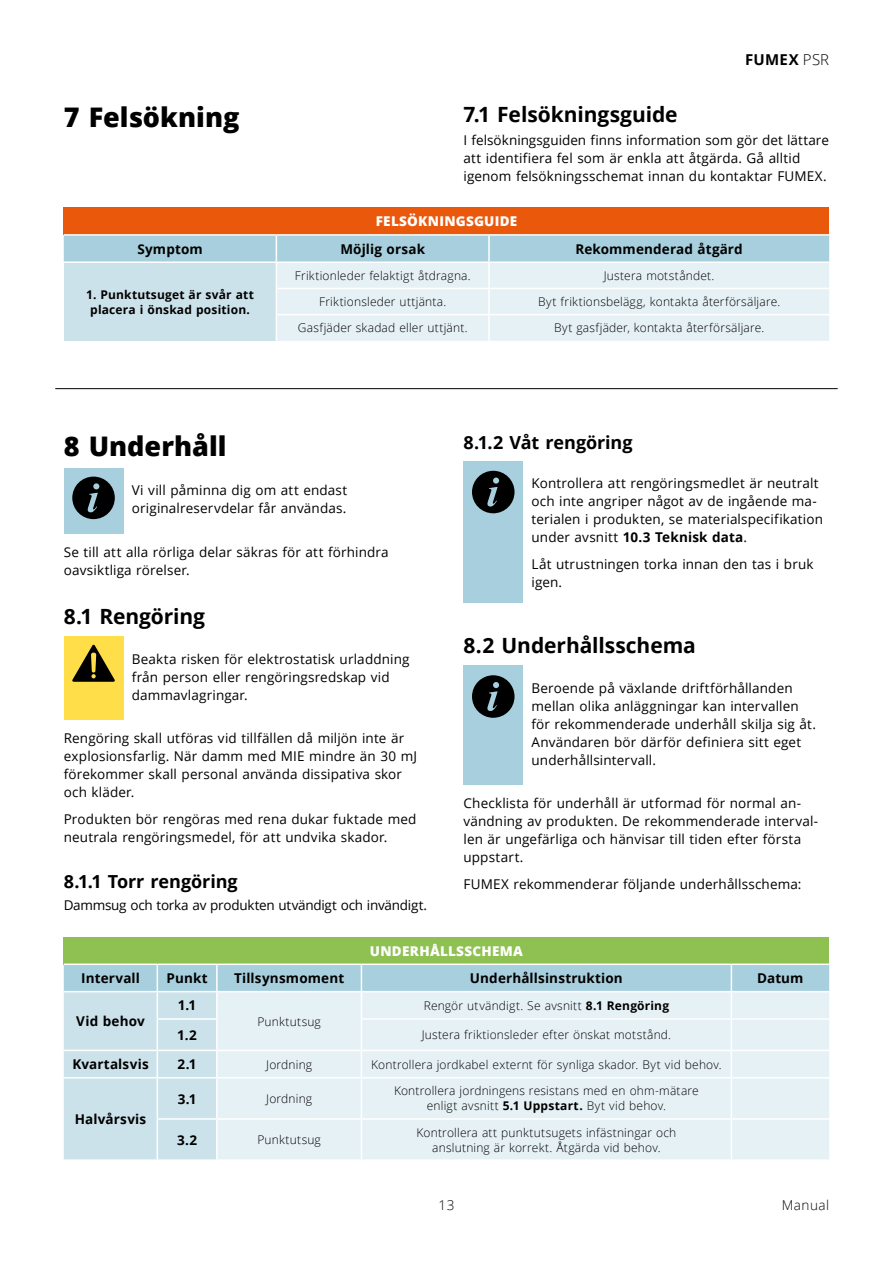
<style>
.page{position:relative;width:893px;height:1263px;background:#fff}
.page>*{position:absolute;margin:0;border:0;box-sizing:border-box;transform-origin:0 0}
.t1{font:800 27px "Open Sans";color:#000}
.t2{font:700 21px "Open Sans";letter-spacing:-.005em;color:#000}
.t3{font:700 18px "Open Sans";letter-spacing:-.005em;color:#000}
.t4{font:700 15px "Open Sans";letter-spacing:.015em;color:#000}
.t5{font:13.5px/18px "Open Sans";letter-spacing:.01em;color:#000}
.t6{font:700 13.5px "Open Sans";letter-spacing:.01em;color:#000}
.t7{font:13.5px "Open Sans";letter-spacing:-.02em;color:#000}
.t8{font:800 13.5px "Open Sans";letter-spacing:.02em;color:#fff}
.t9{font:300 13.5px "Open Sans";letter-spacing:.035em;color:#000}
.t10{font:300 12px/15px "Open Sans";letter-spacing:.015em;color:#000;text-align:center}
.t11{font:700 12px/15px "Open Sans";letter-spacing:.015em;color:#000;text-align:center}
.s1{font-weight:300}
.s2{font-weight:700}
</style>
<div class="page">
<div style="left:64px;top:208px;width:765px;height:27px;background:#ea580c"></div>
<svg style="left:64px;top:236px;width:765px;height:105px"></svg>
<hr style="left:488px;top:315px;width:2px;height:26px;background:#fff">
<hr style="left:277px;top:288px;width:212px;height:1px;background:#fff">
<hr style="left:489px;top:288px;width:340px;height:1px;background:#fff">
<hr style="left:277px;top:314px;width:212px;height:1px;background:#fff">
<hr style="left:489px;top:314px;width:340px;height:1px;background:#fff">
<hr style="left:64px;top:261px;width:212px;height:2px;background:#fff">
<hr style="left:276px;top:261px;width:213px;height:2px;background:#fff">
<hr style="left:489px;top:261px;width:340px;height:2px;background:#fff">
<hr style="left:64px;top:234px;width:212px;height:2px;background:#fff">
<hr style="left:276px;top:234px;width:213px;height:2px;background:#fff">
<hr style="left:489px;top:234px;width:340px;height:2px;background:#fff">
<div style="left:64px;top:468px;width:59px;height:65px;background:#a8cfdd"></div>
<div style="left:64px;top:636px;width:59px;height:84px;background:#ffde4a"></div>
<div style="left:64px;top:937px;width:765px;height:27px;background:#8ec152"></div>
<svg style="left:64px;top:965px;width:765px;height:194px"></svg>
<hr style="left:64px;top:991px;width:93px;height:1px;background:#fff">
<hr style="left:157px;top:991px;width:60px;height:1px;background:#fff">
<hr style="left:217px;top:991px;width:144px;height:1px;background:#fff">
<hr style="left:361px;top:991px;width:370px;height:1px;background:#fff">
<hr style="left:731px;top:991px;width:98px;height:1px;background:#fff">
<hr style="left:64px;top:963px;width:93px;height:2px;background:#fff">
<hr style="left:157px;top:963px;width:60px;height:2px;background:#fff">
<hr style="left:217px;top:963px;width:144px;height:2px;background:#fff">
<hr style="left:361px;top:963px;width:370px;height:2px;background:#fff">
<hr style="left:731px;top:963px;width:98px;height:2px;background:#fff">
<hr style="left:157px;top:1118px;width:60px;height:2px;background:#fff">
<hr style="left:217px;top:1118px;width:144px;height:2px;background:#fff">
<hr style="left:361px;top:1118px;width:370px;height:2px;background:#fff">
<hr style="left:731px;top:1118px;width:98px;height:2px;background:#fff">
<div style="left:463px;top:461px;width:60px;height:97px;background:#a8cfdd"></div>
<div style="left:463px;top:546px;width:60px;height:57px;background:#a8cfdd"></div>
<div style="left:463px;top:665px;width:60px;height:120px;background:#a8cfdd"></div>
<svg style="left:72px;top:477px;width:43px;height:42px"></svg>
<svg style="left:72px;top:644px;width:43px;height:38px"></svg>
<svg style="left:472px;top:471px;width:42px;height:42px"></svg>
<svg style="left:472px;top:675px;width:42px;height:43px"></svg>
<hr style="left:55px;top:388px;width:783px;height:1px;background:#000">
<p class="t4" style="left:745px;top:49px;width:86px">FUMEX <span class="s1">PSR</span></p>
<h1 class="t1" style="left:64px;top:97px;width:177px">7 Felsökning</h1>
<h2 class="t2" style="left:463px;top:100px;width:216px">7.1 Felsökningsguide</h2>
<p class="t5" style="left:463px;top:130px;width:367px">I felsökningsguiden finns information som gör det lättare att identifiera fel som är enkla att åtgärda. Gå alltid igenom felsökningsschemat innan du kontaktar FUMEX.</p>
<p class="t8" style="left:376px;top:211px;width:143px">FELSÖKNINGSGUIDE</p>
<p class="t6" style="left:137px;top:239px;width:67px">Symptom</p>
<p class="t6" style="left:340px;top:239px;width:86px">Möjlig orsak</p>
<p class="t6" style="left:575px;top:239px;width:169px">Rekommenderad åtgärd</p>
<p class="t11" style="left:86px;top:286px;width:169px">1. Punktutsuget är svår att placera i önskad position.</p>
<p class="t10" style="left:295px;top:268px;width:177px">Friktionleder felaktigt åtdragna.</p>
<p class="t10" style="left:604px;top:268px;width:112px">Justera motståndet.</p>
<p class="t10" style="left:319px;top:294px;width:129px">Friktionsleder uttjänta.</p>
<p class="t10" style="left:538px;top:294px;width:244px">Byt friktionsbelägg, kontakta återförsäljare.</p>
<p class="t10" style="left:298px;top:320px;width:171px">Gasfjäder skadad eller uttjänt.</p>
<p class="t10" style="left:554px;top:320px;width:212px">Byt gasfjäder, kontakta återförsäljare.</p>
<h1 class="t1" style="left:64px;top:426px;width:164px">8 Underhåll</h1>
<p class="t5" style="left:132px;top:481px;width:217px">Vi vill påminna dig om att endast originalreservdelar får användas.</p>
<p class="t5" style="left:64px;top:542px;width:326px">Se till att alla rörliga delar säkras för att förhindra oavsiktliga rörelser.</p>
<h2 class="t2" style="left:64px;top:602px;width:143px">8.1 Rengöring</h2>
<p class="t5" style="left:132px;top:649px;width:279px">Beakta risken för elektrostatisk urladdning från person eller rengöringsredskap vid dammavlagringar.</p>
<p class="t5" style="left:64px;top:729px;width:355px">Rengöring skall utföras vid tillfällen då miljön inte är explosionsfarlig. När damm med MIE mindre än 30 mJ förekommer skall personal använda dissipativa skor och kläder.</p>
<p class="t5" style="left:64px;top:809px;width:354px">Produkten bör rengöras med rena dukar fuktade med neutrala rengöringsmedel, för att undvika skador.</p>
<h3 class="t3" style="left:64px;top:869px;width:175px">8.1.1 Torr rengöring</h3>
<p class="t7" style="left:64px;top:896px;width:365px">Dammsug och torka av produkten utvändigt och invändigt.</p>
<p class="t8" style="left:370px;top:941px;width:155px">UNDERHÅLLSSCHEMA</p>
<p class="t6" style="left:81px;top:969px;width:60px">Intervall</p>
<p class="t6" style="left:167px;top:969px;width:43px">Punkt</p>
<p class="t6" style="left:234px;top:969px;width:112px">Tillsynsmoment</p>
<p class="t6" style="left:470px;top:969px;width:154px">Underhållsinstruktion</p>
<p class="t6" style="left:757px;top:969px;width:48px">Datum</p>
<p class="t6" style="left:76px;top:1012px;width:70px">Vid behov</p>
<h3 class="t3" style="left:463px;top:430px;width:171px">8.1.2 Våt rengöring</h3>
<p class="t5" style="left:531px;top:474px;width:293px">Kontrollera att rengöringsmedlet är neutralt och inte angriper något av de ingående ma&shy;terialen i produkten, se materialspecifikation under avsnitt <span class="s2">10.3 Teknisk data</span>.</p>
<p class="t5" style="left:531px;top:555px;width:284px">Låt utrustningen torka innan den tas i bruk igen.</p>
<h2 class="t2" style="left:463px;top:631px;width:234px">8.2 Underhållsschema</h2>
<p class="t5" style="left:531px;top:678px;width:286px">Beroende på växlande driftförhållanden mellan olika anläggningar kan intervallen för rekommenderade underhåll skilja sig åt.<br>Användaren bör därför definiera sitt eget underhållsintervall.</p>
<p class="t5" style="left:463px;top:794px;width:356px">Checklista för underhåll är utformad för normal an&shy;vändning av produkten. De rekommenderade interval&shy;len är ungefärliga och hänvisar till tiden efter första uppstart.</p>
<p class="t5" style="left:463px;top:874px;width:339px">FUMEX rekommenderar följande underhållsschema:</p>
<p class="t10" style="left:424px;top:998px;width:247px">Rengör utvändigt. Se avsnitt <span class="s2">8.1 Rengöring</span></p>
<p class="t6" style="left:178px;top:996px;width:20px">1.1</p>
<p class="t10" style="left:257px;top:1013px;width:65px">Punktutsug</p>
<p class="t6" style="left:177px;top:1025px;width:21px">1.2</p>
<p class="t10" style="left:422px;top:1027px;width:251px">Justera friktionsleder efter önskat motstånd.</p>
<p class="t6" style="left:72px;top:1055px;width:78px">Kvartalsvis</p>
<p class="t6" style="left:178px;top:1055px;width:21px">2.1</p>
<p class="t10" style="left:266px;top:1056px;width:48px">Jordning</p>
<p class="t10" style="left:371px;top:1056px;width:352px">Kontrollera jordkabel externt för synliga skador. Byt vid behov.</p>
<p class="t6" style="left:75px;top:1110px;width:73px">Halvårsvis</p>
<p class="t6" style="left:178px;top:1089px;width:20px">3.1</p>
<p class="t10" style="left:266px;top:1091px;width:48px">Jordning</p>
<p class="t10" style="left:394px;top:1083px;width:306px">Kontrollera jordningens resistans med en ohm-mätare enligt avsnitt <span class="s2">5.1 Uppstart.</span> Byt vid behov.</p>
<p class="t6" style="left:177px;top:1130px;width:22px">3.2</p>
<p class="t10" style="left:257px;top:1132px;width:65px">Punktutsug</p>
<p class="t10" style="left:416px;top:1124px;width:261px">Kontrollera att punktutsugets infästningar och anslutning är korrekt. Åtgärda vid behov.</p>
<p class="t9" style="left:439px;top:1195px;width:17px">13</p>
<p class="t9" style="left:782px;top:1195px;width:49px">Manual</p>
</div>
